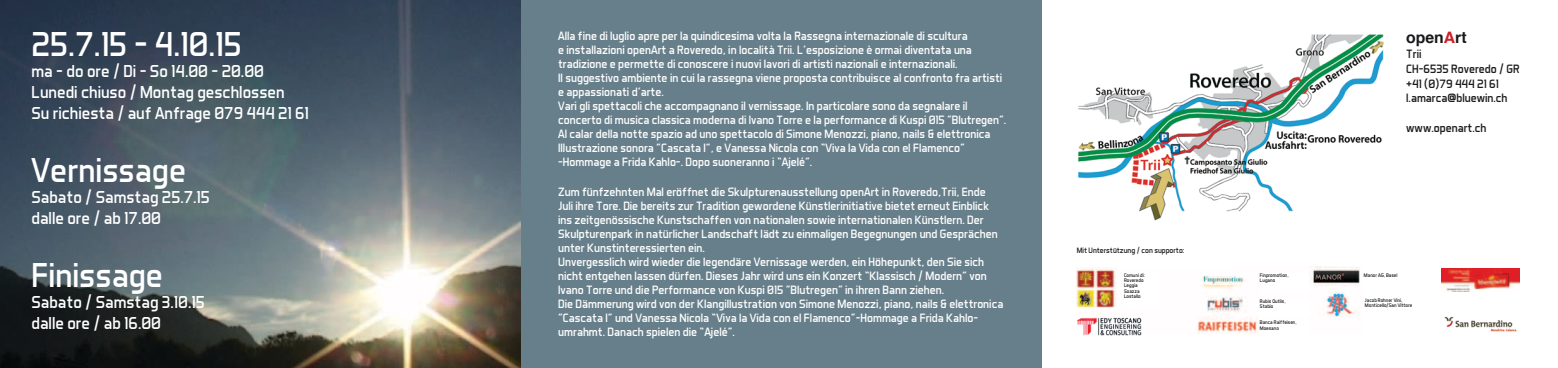
<style>
.page{position:relative;width:1558px;height:368px;background:#fff}
.page>*{position:absolute;margin:0;border:0;box-sizing:border-box;transform-origin:0 0}
.t1{font:35px "Aero Matics";color:#fff}
.t2{font:17.5px/21px "Aero Matics";color:#fff}
.t3{font:700 15.75px "Helvetica";color:#1a181b}
.t4{font:12.25px/14px "Aero Matics";color:#fff}
.t5{font:12.25px/14.7px "Aero Matics";color:#1a181b}
.t6{font:7.88px "Aero Matics";color:#1a181b}
.t7{font:5.25px/5.2px "Aero Matics";color:#1a181b}
.s1{color:#cd2027}
</style>
<div class="page">
<img style="left:0;top:0;width:521px;height:367px">
<img style="left:1076px;top:266px;width:284px;height:67px">
<div style="left:521px;top:0;width:521px;height:367px;background:#677f8a"></div>
<div style="left:1124px;top:273px;width:35px;height:33px;background:#fff"></div>
<div style="left:1260px;top:298px;width:48px;height:18px;background:#fff"></div>
<div style="left:1260px;top:320px;width:48px;height:15px;background:#fff"></div>
<div style="left:1260px;top:273px;width:48px;height:19px;background:#fff"></div>
<img style="left:1442px;top:268px;width:77px;height:23px">
<img style="left:1076px;top:316px;width:65px;height:19px">
<img style="left:1444px;top:316px;width:73px;height:16px">
<img style="left:1078px;top:34px;width:306px;height:187px">
<h1 class="t1" style="left:31px;top:23px;width:212px">25.7.15 - 4.10.15</h1>
<h2 class="t2" style="left:31px;top:60px;width:279px">ma - do ore / Di - So 14.00 - 20.00<br>Lunedi chiuso / Montag geschlossen<br>Su richiesta / auf Anfrage 079 444 21 61</h2>
<h1 class="t1" style="left:31px;top:149px;width:156px">Vernissage</h1>
<h2 class="t2" style="left:31px;top:186px;width:180px">Sabato / Samstag 25.7.15 dalle ore / ab 17.00</h2>
<h1 class="t1" style="left:31px;top:254px;width:133px">Finissage</h1>
<h2 class="t2" style="left:31px;top:291px;width:175px">Sabato / Samstag 3.10.15 dalle ore / ab 16.00</h2>
<p class="t4" style="left:558px;top:28px;width:449px">Alla fine di luglio apre per la quindicesima volta la Rassegna internazionale di scultura<br>e installazioni openArt a Roveredo, in località Trii. L’esposizione è ormai diventata una tradizione e permette di conoscere i nuovi lavori di artisti nazionali e internazionali.<br>Il suggestivo ambiente in cui la rassegna viene proposta contribuisce al confronto fra artisti e appassionati d’arte.<br>Vari gli spettacoli che accompagnano il vernissage. In particolare sono da segnalare il concerto di musica classica moderna di Ivano Torre e la performance di Kuspi 015 ”Blutregen”.<br>Al calar della notte spazio ad uno spettacolo di Simone Menozzi, piano, nails &amp; elettronica Illustrazione sonora ”Cascata I”, e Vanessa Nicola con “Viva la Vida con el Flamenco” -Hommage a Frida Kahlo-. Dopo suoneranno i “Ajelé”.</p>
<p class="t4" style="left:558px;top:184px;width:447px">Zum fünfzehnten Mal eröffnet die Skulpturenausstellung openArt in Roveredo,Trii, Ende Juli ihre Tore. Die bereits zur Tradition gewordene Künstlerinitiative bietet erneut Einblick ins zeitgenössische Kunstschaffen von nationalen sowie internationalen Künstlern. Der Skulpturenpark in natürlicher Landschaft lädt zu einmaligen Begegnungen und Gesprächen unter Kunstinteressierten ein.<br>Unvergesslich wird wieder die legendäre Vernissage werden, ein Höhepunkt, den Sie sich nicht entgehen lassen dürfen. Dieses Jahr wird uns ein Konzert “Klassisch / Modern” von Ivano Torre und die Performance von Kuspi 015 ”Blutregen” in ihren Bann ziehen.<br>Die Dämmerung wird von der Klangillustration von Simone Menozzi, piano, nails &amp; elettronica ”Cascata I” und Vanessa Nicola “Viva la Vida con el Flamenco”-Hommage a Frida Kahlo&shy;umrahmt. Danach spielen die “Ajelé”.</p>
<p class="t6" style="left:1076px;top:245px;width:109px">Mit Unterstützung / con supporto:</p>
<p class="t7" style="left:1124px;top:272px;width:22px">Comuni di:<br>Roveredo<br>Leggia<br>Soazza<br>Lostallo</p>
<p class="t7" style="left:1260px;top:272px;width:30px">Finpromotion,<br>Lugano</p>
<p class="t7" style="left:1260px;top:297px;width:27px">Rubis Outils,<br>Stabio</p>
<p class="t7" style="left:1260px;top:319px;width:38px">Banca Raiffeisen,<br>Moesano</p>
<p class="t3" style="left:1406px;top:25px;width:62px">open<span class="s1">A</span>rt</p>
<p class="t5" style="left:1406px;top:46px;width:115px">Trii<br>CH-6535 Roveredo / GR +41 (0)79 444 21 61 l.amarca@bluewin.ch</p>
<p class="t5" style="left:1406px;top:120px;width:82px">www.openart.ch</p>
<p class="t7" style="left:1364px;top:272px;width:35px">Manor AG, Basel</p>
<p class="t7" style="left:1365px;top:297px;width:49px">Jacob Rohner Vini,<br>Monticello/San Vittore</p>
</div>
